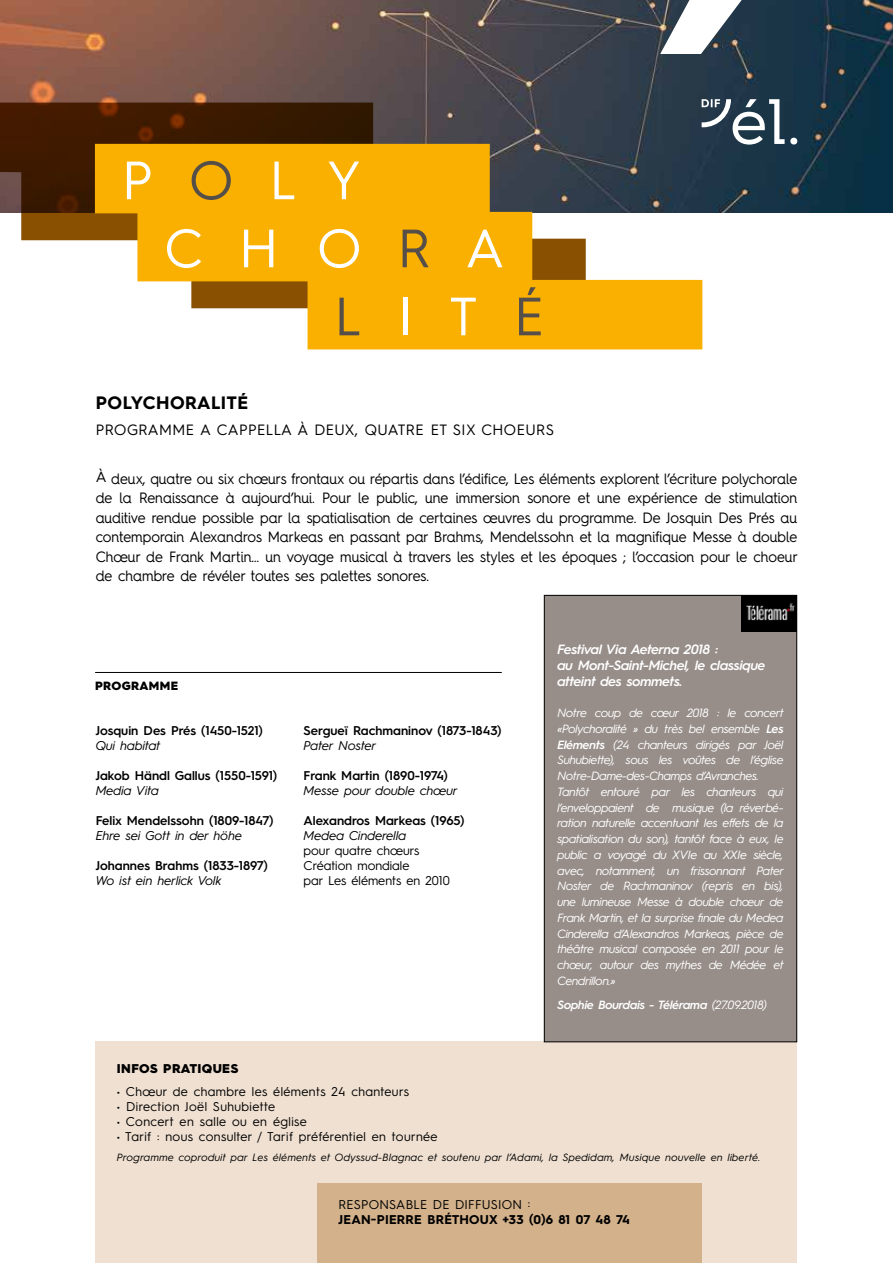
<style>
.page{position:relative;width:893px;height:1263px;background:#fff}
.page>*{position:absolute;margin:0;border:0;box-sizing:border-box;transform-origin:0 0}
.t1{font:54px/68.1px "Hurme Geometric Sans 4";letter-spacing:.67em;color:#fff}
.t2{font:700 18px "Hurme Geometric Sans 3";letter-spacing:.03em;color:#000}
.t3{font:15px/19.5px "Hurme Geometric Sans 4";color:#000;text-align:justify}
.t4{font:15px "Hurme Geometric Sans 3";letter-spacing:.03em;color:#000}
.t5{font:italic 600 13.5px/15.8px "Hurme Geometric Sans 3";letter-spacing:-.02em;color:#fff}
.t6{font:600 12.75px "Hurme Geometric Sans 3";color:#000}
.t7{font:12.75px "Hurme Geometric Sans 3";letter-spacing:.03em;color:#000}
.t8{font:italic 12.75px "Hurme Geometric Sans 3";color:#000}
.t9{font:12.75px/15px "Hurme Geometric Sans 3";color:#000}
.t10{font:700 12.75px "Hurme Geometric Sans 3";letter-spacing:.02em;color:#000}
.t11{font:900 12.75px "Hurme Geometric Sans 3";letter-spacing:.03em;color:#000}
.t12{font:italic 12px/15.8px "Hurme Geometric Sans 3";letter-spacing:-.02em;color:#fff}
.t13{font:italic 600 12px "Hurme Geometric Sans 3";letter-spacing:-.02em;color:#fff}
.t14{font:900 12px "Hurme Geometric Sans 3";letter-spacing:.03em;color:#000}
.t15{font:italic 10.5px "Hurme Geometric Sans 3";letter-spacing:.03em;color:#000}
.s1{color:#564e49}
.s2{font-weight:600}
.s3{font-weight:400}
</style>
<div class="page">
<div style="left:96px;top:1042px;width:701px;height:221px;background:#efe0d1"></div>
<div style="left:317px;top:1183px;width:385px;height:80px;background:#d2b18b"></div>
<img style="left:0;top:0;width:893px;height:213px">
<svg style="left:0;top:103px;width:586px;height:205px"></svg>
<div style="left:138px;top:213px;width:393px;height:68px;background:#f9b000"></div>
<div style="left:308px;top:281px;width:394px;height:68px;background:#f9b000"></div>
<div style="left:96px;top:145px;width:393px;height:68px;background:#f9b000"></div>
<div style="left:95px;top:144px;width:395px;height:69px;border:2px solid #f9b000"></div>
<svg style="left:702px;top:99px;width:95px;height:47px"></svg>
<svg style="left:660px;top:0;width:82px;height:54px"></svg>
<hr style="left:95px;top:672px;width:407px;height:1px;background:#000">
<div style="left:544px;top:595px;width:253px;height:447px;background:#978e8a"></div>
<div style="left:544px;top:595px;width:253px;height:447px;border:1px solid #000"></div>
<img style="left:742px;top:595px;width:55px;height:36px">
<h1 class="t1" style="left:122px;top:145px;width:240px">P<span class="s1">O</span>LY</h1>
<h1 class="t1" style="left:335px;top:213px;width:211px;text-indent:-170px">CHO<span class="s1">R</span>A<br><span class="s1">L</span>IT<span class="s1">É</span></h1>
<h2 class="t2" style="left:96px;top:390px;width:154px">POLYCHORALITÉ</h2>
<p class="t4" style="left:96px;top:419px;width:460px">PROGRAMME A CAPPELLA À DEUX, QUATRE ET SIX CHOEURS</p>
<p class="t3" style="left:96px;top:468px;width:704px">À deux, quatre ou six chœurs frontaux ou répartis dans l’édifice, Les éléments explorent l’écriture polychorale de la Renaissance à aujourd’hui. Pour le public, une immersion sonore et une expérience de stimulation auditive rendue possible par la spatialisation de certaines œuvres du programme. De Josquin Des Prés au contemporain Alexandros Markeas en passant par Brahms, Mendelssohn et la magnifique Messe à double Chœur de Frank Martin… un voyage musical à travers les styles et les époques ; l’occasion pour le choeur de chambre de révéler toutes ses palettes sonores.</p>
<p class="t14" style="left:95px;top:677px;width:85px">PROGRAMME</p>
<p class="t6" style="left:96px;top:721px;width:169px">Josquin Des Prés (1450-1521)</p>
<p class="t8" style="left:96px;top:736px;width:66px">Qui habitat</p>
<p class="t6" style="left:96px;top:766px;width:183px">Jakob Händl Gallus (1550-1591)</p>
<p class="t8" style="left:96px;top:781px;width:65px">Media Vita</p>
<p class="t6" style="left:96px;top:811px;width:179px">Felix Mendelssohn (1809-1847)</p>
<p class="t8" style="left:96px;top:826px;width:148px">Ehre sei Gott in der höhe</p>
<p class="t6" style="left:96px;top:856px;width:174px">Johannes Brahms (1833-1897)</p>
<p class="t8" style="left:96px;top:871px;width:127px">Wo ist ein herlick Volk</p>
<p class="t6" style="left:304px;top:721px;width:199px">Sergueï Rachmaninov (1873-1843)</p>
<p class="t8" style="left:304px;top:736px;width:74px">Pater Noster</p>
<p class="t6" style="left:304px;top:766px;width:146px">Frank Martin (1890-1974)</p>
<p class="t8" style="left:304px;top:781px;width:156px">Messe pour double chœur</p>
<p class="t6" style="left:304px;top:811px;width:162px">Alexandros Markeas (1965)</p>
<p class="t8" style="left:304px;top:826px;width:104px">Medea Cinderella</p>
<p class="t9" style="left:304px;top:842px;width:148px">pour quatre chœurs<br>Création mondiale<br>par Les éléments en 2010</p>
<p class="t5" style="left:557px;top:641px;width:210px">Festival Via Aeterna 2018 :<br>au Mont-Saint-Michel, le classique atteint des sommets.</p>
<p class="t12" style="left:557px;top:704px;width:228px">Notre coup de cœur 2018 : le concert «Polychoralité » du très bel ensemble <span class="s2">Les Eléments</span> (24 chanteurs dirigés par Joël Suhubiette), sous les voûtes de l’église Notre-Dame-des-Champs d’Avranches.<br>Tantôt entouré par les chanteurs qui l’enveloppaient de musique (la réverbé&shy;ration naturelle accentuant les effets de la spatialisation du son), tantôt face à eux, le public a voyagé du XVIe au XXIe siècle, avec, notamment, un frissonnant Pater Noster de Rachmaninov (repris en bis), une lumineuse Messe à double chœur de Frank Martin, et la surprise finale du Medea Cinderella d’Alexandros Markeas, pièce de théâtre musical composée en 2011 pour le chœur, autour des mythes de Médée et Cendrillon.»</p>
<p class="t13" style="left:557px;top:996px;width:211px">Sophie Bourdais - Télérama <span class="s3">(27.09.2018)</span></p>
<p class="t11" style="left:117px;top:1059px;width:123px">INFOS PRATIQUES</p>
<p class="t7" style="left:117px;top:1083px;width:293px">• Chœur de chambre les éléments 24 chanteurs</p>
<p class="t7" style="left:117px;top:1098px;width:160px">• Direction Joël Suhubiette</p>
<p class="t7" style="left:117px;top:1113px;width:191px">• Concert en salle ou en église</p>
<p class="t7" style="left:117px;top:1128px;width:322px">• Tarif : nous consulter / Tarif préférentiel en tournée</p>
<p class="t15" style="left:117px;top:1149px;width:645px">Programme coproduit par Les éléments et Odyssud-Blagnac et soutenu par l’Adami, la Spedidam, Musique nouvelle en liberté.</p>
<p class="t7" style="left:339px;top:1196px;width:193px">RESPONSABLE DE DIFFUSION :</p>
<p class="t10" style="left:339px;top:1211px;width:293px">JEAN-PIERRE BRÉTHOUX +33 (0)6 81 07 48 74</p>
</div>
